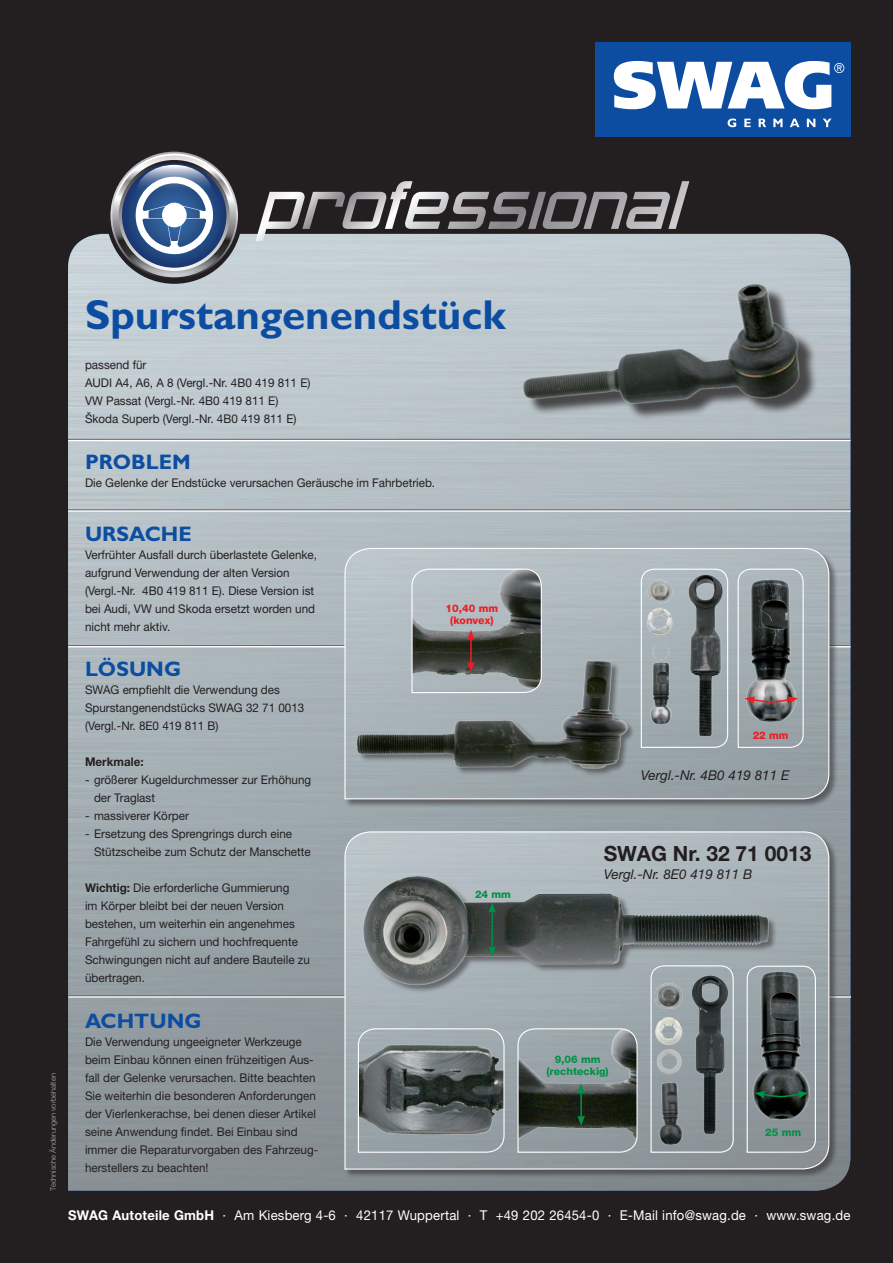
<style>
.page{position:relative;width:893px;height:1263px;background:#231f20}
.page>*{position:absolute;margin:0;border:0;box-sizing:border-box;transform-origin:0 0}
.t1{font:700 42px "Gill Sans";color:#0d4da1}
.t2{font:700 21px "Gill Sans";color:#0d4da1}
.t3{font:700 21px "Helvetica Neue LT";color:#231f20}
.t4{font:13.5px "Helvetica Neue LT";letter-spacing:.015em;color:#fff}
.t5{font:italic 13.5px "Helvetica Neue LT";color:#231f20}
.t6{font:12px/18px "Helvetica Neue LT";color:#231f20}
.t7{font:700 12px "Helvetica Neue LT";color:#231f20}
.t8{font:800 10.5px/12px "Helvetica Neue LT";color:#009247;text-align:center}
.t9{font:800 10.5px/12px "Helvetica Neue LT";color:#ee1d23;text-align:center}
.t10{font:300 7.5px "Helvetica Neue LT";color:#a8a9ad}
.s1{font-weight:700}
</style>
<div class="page">
<img style="left:68px;top:234px;width:782px;height:957px">
<div style="left:595px;top:43px;width:255px;height:94px;background:#0d4da1"></div>
<svg style="left:614px;top:61px;width:230px;height:48px"></svg>
<svg style="left:728px;top:119px;width:8px;height:8px"></svg>
<svg style="left:744px;top:119px;width:7px;height:8px"></svg>
<svg style="left:759px;top:119px;width:7px;height:8px"></svg>
<svg style="left:773px;top:119px;width:9px;height:8px"></svg>
<svg style="left:790px;top:119px;width:9px;height:8px"></svg>
<svg style="left:807px;top:119px;width:8px;height:8px"></svg>
<svg style="left:823px;top:119px;width:8px;height:8px"></svg>
<svg style="left:255px;top:181px;width:434px;height:60px"></svg>
<hr style="left:68px;top:440px;width:782px;height:1px;background:#fff">
<hr style="left:68px;top:439px;width:782px;height:1px;background:#6c6d70">
<hr style="left:68px;top:510px;width:782px;height:2px;background:#fff">
<hr style="left:68px;top:509px;width:782px;height:1px;background:#6c6d70">
<hr style="left:68px;top:646px;width:782px;height:1px;background:#fff">
<hr style="left:68px;top:645px;width:782px;height:1px;background:#6c6d70">
<hr style="left:69px;top:996px;width:782px;height:1px;background:#fff">
<hr style="left:69px;top:995px;width:782px;height:1px;background:#6c6d70">
<img style="left:500px;top:261px;width:327px;height:227px">
<div style="left:344px;top:548px;width:494px;height:260px;background:#231f20;opacity:.5"></div>
<svg style="left:344px;top:547px;width:486px;height:253px;background:#a8b2b7"></svg>
<div style="left:358px;top:661px;width:277px;height:116px;background:#9da7ac"></div>
<img style="left:349px;top:654px;width:283px;height:120px">
<svg style="left:411px;top:568px;width:131px;height:126px"></svg>
<svg style="left:640px;top:568px;width:89px;height:180px;background:#90989b"></svg>
<svg style="left:737px;top:568px;width:67px;height:180px;background:#7e8285"></svg>
<div style="left:344px;top:831px;width:494px;height:347px;background:#231f20;opacity:.5"></div>
<svg style="left:344px;top:831px;width:486px;height:339px;background:#a5afb4"></svg>
<div style="left:360px;top:876px;width:417px;height:125px;background:#231f20;opacity:.5"></div>
<img style="left:351px;top:872px;width:420px;height:126px">
<hr style="left:492px;top:910px;width:1px;height:39px;background:#009247">
<svg style="left:488px;top:946px;width:8px;height:11px"></svg>
<svg style="left:488px;top:902px;width:8px;height:11px"></svg>
<svg style="left:357px;top:1028px;width:148px;height:125px;background:#737b7c"></svg>
<svg style="left:517px;top:1028px;width:121px;height:125px;background:#6e7775"></svg>
<svg style="left:746px;top:965px;width:70px;height:188px;background:#6b7475"></svg>
<svg style="left:650px;top:965px;width:84px;height:188px;background:#81898c"></svg>
<svg style="left:110px;top:152px;width:128px;height:127px"></svg>
<svg style="left:112px;top:154px;width:124px;height:123px"></svg>
<svg style="left:114px;top:155px;width:120px;height:120px;background:#abaaac"></svg>
<svg style="left:119px;top:160px;width:111px;height:111px"></svg>
<svg style="left:122px;top:163px;width:104px;height:105px;background:#214078"></svg>
<svg style="left:136px;top:165px;width:76px;height:58px"></svg>
<svg style="left:135px;top:176px;width:79px;height:79px;background:#758fb3"></svg>
<h1 class="t1" style="left:85px;top:290px;width:422px">Spurstangenendstück</h1>
<p class="t6" style="left:85px;top:356px;width:227px">passend für<br>AUDI A4, A6, A 8 (Vergl.-Nr. 4B0 419 811 E)<br>VW Passat (Vergl.-Nr. 4B0 419 811 E)<br>Škoda Superb (Vergl.-Nr. 4B0 419 811 E)</p>
<h2 class="t2" style="left:85px;top:449px;width:107px">PROBLEM</h2>
<p class="t6" style="left:85px;top:473px;width:352px">Die Gelenke der Endstücke verursachen Geräusche im Fahrbetrieb.</p>
<p class="t10" style="left:49px;top:1191px;width:119px;rotate:-90deg">Technische Änderungen vorbehalten</p>
<h2 class="t2" style="left:85px;top:521px;width:108px">URSACHE</h2>
<p class="t6" style="left:85px;top:545px;width:233px">Verfrühter Ausfall durch überlastete Gelenke, aufgrund Verwendung der alten Version (Vergl.-Nr. 4B0 419 811 E). Diese Version ist bei Audi, VW und Skoda ersetzt worden und nicht mehr aktiv.</p>
<h2 class="t2" style="left:85px;top:656px;width:98px">LÖSUNG</h2>
<p class="t6" style="left:85px;top:680px;width:221px">SWAG empfiehlt die Verwendung des<br>Spurstangenendstücks SWAG 32 71 0013 (Vergl.-Nr. 8E0 419 811 B)</p>
<p class="t7" style="left:85px;top:754px;width:60px">Merkmale:</p>
<p class="t6" style="left:94px;top:770px;width:219px;text-indent:-9px">- größerer Kugeldurchmesser zur Erhöhung der Traglast</p>
<p class="t6" style="left:85px;top:806px;width:105px">- massiverer Körper</p>
<p class="t6" style="left:94px;top:824px;width:218px;text-indent:-9px">- Ersetzung des Sprengrings durch eine<br>Stützscheibe zum Schutz der Manschette</p>
<p class="t6" style="left:85px;top:878px;width:226px"><span class="s1">Wichtig:</span> Die erforderliche Gummierung<br>im Körper bleibt bei der neuen Version bestehen, um weiterhin ein angenehmes Fahrgefühl zu sichern und hochfrequente Schwingungen nicht auf andere Bauteile zu übertragen.</p>
<h2 class="t2" style="left:85px;top:1008px;width:118px">ACHTUNG</h2>
<p class="t6" style="left:85px;top:1032px;width:235px">Die Verwendung ungeeigneter Werkzeuge beim Einbau können einen frühzeitigen Aus&shy;fall der Gelenke verursachen. Bitte beachten Sie weiterhin die besonderen Anforderungen der Vierlenkerachse, bei denen dieser Artikel seine Anwendung findet. Bei Einbau sind immer die Reparaturvorgaben des Fahrzeug&shy;herstellers zu beachten!</p>
<p class="t9" style="left:446px;top:602px;width:54px">10,40 mm (konvex)</p>
<p class="t8" style="left:475px;top:888px;width:37px">24 mm</p>
<p class="t9" style="left:753px;top:729px;width:37px">22 mm</p>
<p class="t5" style="left:641px;top:767px;width:150px">Vergl.-Nr. 4B0 419 811 E</p>
<h2 class="t3" style="left:604px;top:840px;width:209px">SWAG Nr. 32 71 0013</h2>
<p class="t5" style="left:604px;top:866px;width:150px">Vergl.-Nr. 8E0 419 811 B</p>
<p class="t8" style="left:546px;top:1053px;width:64px">9,06 mm (rechteckig)</p>
<p class="t8" style="left:765px;top:1126px;width:37px">25 mm</p>
<p class="t4" style="left:68px;top:1207px;width:784px"><span class="s1">SWAG Autoteile GmbH</span> · Am Kiesberg 4-6 · 42117 Wuppertal · T +49 202 26454-0 · E-Mail info@swag.de · www.swag.de</p>
</div>
